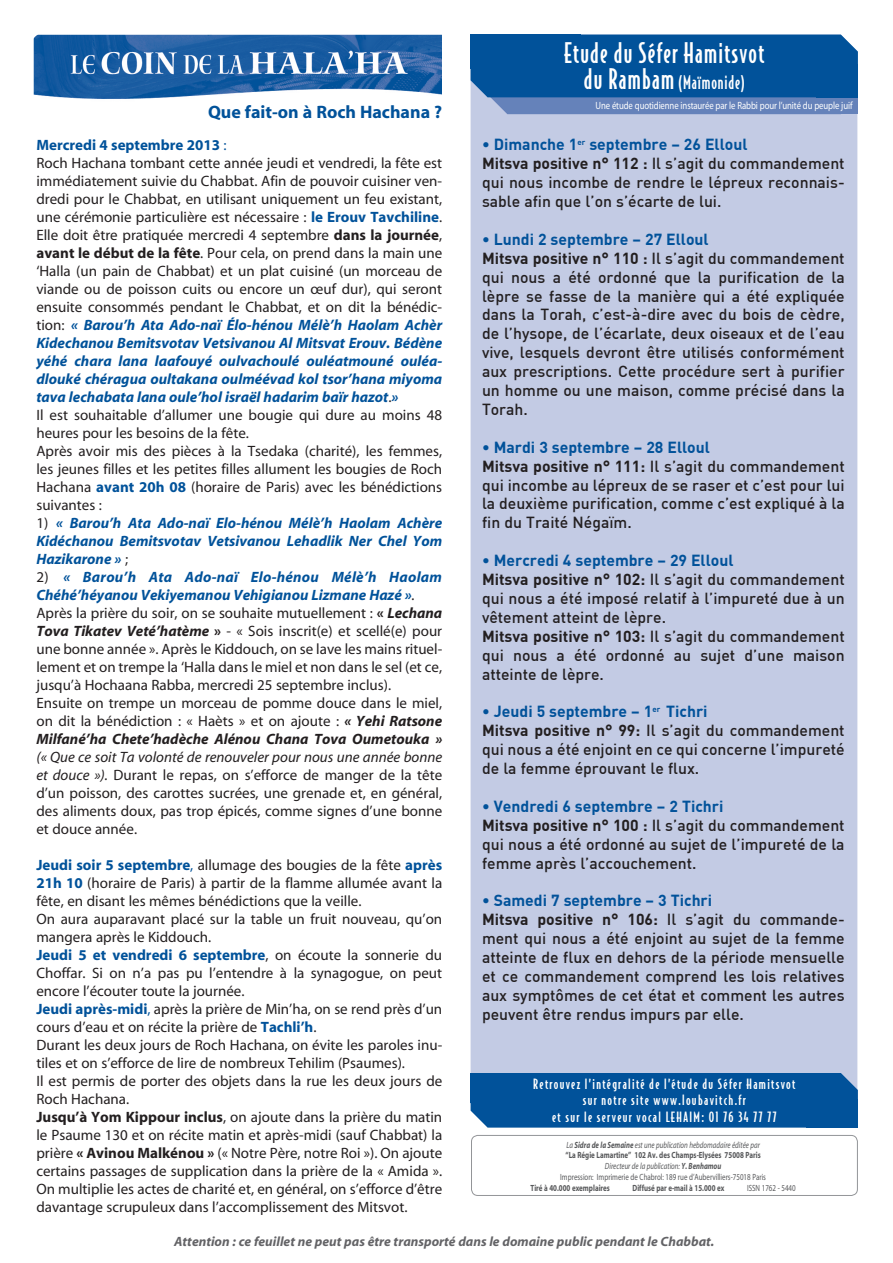
<style>
.page{position:relative;width:893px;height:1263px;background:#fff}
.page>*{position:absolute;margin:0;border:0;box-sizing:border-box;transform-origin:0 0}
.t1{font:500 27px "Bodega Sans";letter-spacing:.05em;color:#fff;scale:.92 1}
.t2{font:700 18px "Myriad";color:#01529a}
.t3{font:500 18px "Bodega Sans";letter-spacing:.05em;color:#fff;scale:.92 1}
.t4{font:500 15.75px/18.9px "DIN Pro";color:#231f20}
.t5{font:15px/18px "Myriad";color:#231f20}
.t6{font:italic 700 15px/18px "Myriad";color:#01529a;text-align:justify}
.t7{font:500 13.5px/16.2px "Bodega Sans";letter-spacing:.1em;color:#fff;text-align:center}
.t8{font:italic 700 13.5px "Myriad";color:#636366}
.t9{font:10.5px "Myriad";letter-spacing:-.01em;color:#fff;scale:.83 1}
.t10{font:italic 9px/10.8px "Myriad";color:#57585a;text-align:center;scale:.77 1}
.t11{font:700 9px "Myriad";color:#57585a;scale:.77 1}
.t12{font:9px "Myriad";color:#57585a;scale:.77 1}
.s1{font-weight:700;color:#01529a}
.s2{color:#01529a}
.s3{font-weight:700}
.s4{font-weight:700;font-style:italic;color:#01529a}
.s5{font-weight:400;font-style:normal;color:#231f20}
.s6{font-style:italic}
.s7{font-weight:700;font-style:italic}
.s8{font-size:27px}
.s9{font-weight:700;font-style:normal}
.s10{font-style:normal}
</style>
<div class="page">
<img style="left:34px;top:35px;width:408px;height:64px">
<div style="left:471px;top:114px;width:386px;height:959px;background:#c3cbe4"></div>
<svg style="left:471px;top:35px;width:387px;height:79px;background:#1e60a3"></svg>
<div style="left:816px;top:64px;width:42px;height:33px;background:#01529a"></div>
<div style="left:471px;top:35px;width:110px;height:34px;background:#01529a"></div>
<div style="left:471px;top:1135px;width:387px;height:61px;border:1px solid #939598;border-radius:6px"></div>
<div style="left:471px;top:1073px;width:387px;height:54px;background:#01529a"></div>
<div style="left:806px;top:1099px;width:52px;height:28px;background:#01529a"></div>
<div style="left:471px;top:1073px;width:134px;height:29px;background:#01529a"></div>
<p class="t2" style="left:208px;top:103px;width:236px">Que fait-on à Roch Hachana ?</p>
<p class="t5" style="left:36px;top:136px;width:407px"><span class="s1">Mercredi 4 septembre 2013</span> <span class="s2">:<br></span>Roch Hachana tombant cette année jeudi et vendredi, la fête est immédiatement suivie du Chabbat. Afin de pouvoir cuisiner ven&shy;dredi pour le Chabbat, en utilisant uniquement un feu existant, une cérémonie particulière est nécessaire : <span class="s1">le Erouv Tavchiline</span>.<br>Elle doit être pratiquée mercredi 4 septembre <span class="s3">dans la journée</span>, <span class="s3">avant le début de la fête</span>. Pour cela, on prend dans la main une ‘Halla (un pain de Chabbat) et un plat cuisiné (un morceau de viande ou de poisson cuits ou encore un œuf dur), qui seront ensuite consommés pendant le Chabbat, et on dit la bénédic&shy;tion: <span class="s4">« Barou’h Ata Ado-naï Élo-hénou Mélè’h Haolam Achèr Kidechanou Bemitsvotav Vetsivanou Al Mitsvat Erouv. Bédène yéhé chara lana laafouyé oulvachoulé ouléatmouné ouléa&shy;dlouké chéragua oultakana oulméévad kol tsor’hana miyoma tava lechabata lana oule’hol israël hadarim baïr hazot</span>.<span class="s4">»<br></span>Il est souhaitable d’allumer une bougie qui dure au moins 48 heures pour les besoins de la fête.<br>Après avoir mis des pièces à la Tsedaka (charité), les femmes, les jeunes filles et les petites filles allument les bougies de Roch Hachana <span class="s1">avant 20h 08</span> (horaire de Paris) avec les bénédictions suivantes :</p>
<p class="t6" style="left:36px;top:514px;width:407px"><span class="s5">1)</span> « Barou’h Ata Ado-naï Elo-hénou Mélè’h Haolam Achère Kidéchanou Bemitsvotav Vetsivanou Lehadlik Ner Chel Yom Hazikarone » <span class="s5">;</span></p>
<p class="t5" style="left:36px;top:568px;width:407px">2) <span class="s4">« Barou’h Ata Ado-naï Elo-hénou Mélè’h Haolam Chéhé’héyanou Vekiyemanou Vehigianou Lizmane Hazé »</span><span class="s6">.<br></span>Après la prière du soir, on se souhaite mutuellement : <span class="s3">«</span> <span class="s7">Lechana Tova Tikatev Veté’hatème</span> <span class="s3">»</span> - « Sois inscrit(e) et scellé(e) pour une bonne année ». Après le Kiddouch, on se lave les mains rituel&shy;lement et on trempe la ‘Halla dans le miel et non dans le sel (et ce, jusqu’à Hochaana Rabba, mercredi 25 septembre inclus).<br>Ensuite on trempe un morceau de pomme douce dans le miel, on dit la bénédiction : « Haèts » et on ajoute : <span class="s7">« Yehi Ratsone Milfané’ha Chete’hadèche Alénou Chana Tova Oumetouka »</span></p>
<p class="t5" style="left:36px;top:748px;width:407px;text-align:justify"><span class="s6">(« Que ce soit Ta volonté de renouveler pour nous une année bonne et douce »).</span> Durant le repas, on s’efforce de manger de la tête d’un poisson, des carottes sucrées, une grenade et, en général, des aliments doux, pas trop épicés, comme signes d’une bonne et douce année.</p>
<p class="t5" style="left:36px;top:856px;width:407px"><span class="s1">Jeudi soir 5 septembre</span><span class="s2">,</span> allumage des bougies de la fête <span class="s1">après 21h 10</span> (horaire de Paris) à partir de la flamme allumée avant la fête, en disant les mêmes bénédictions que la veille.<br>On aura auparavant placé sur la table un fruit nouveau, qu’on mangera après le Kiddouch.<br><span class="s1">Jeudi 5 et vendredi 6 septembre</span>, on écoute la sonnerie du Choffar. Si on n’a pas pu l’entendre à la synagogue, on peut encore l’écouter toute la journée.<br><span class="s1">Jeudi après-midi</span><span class="s2">,</span> après la prière de Min’ha, on se rend près d’un cours d’eau et on récite la prière de <span class="s1">Tachli’h</span>.<br>Durant les deux jours de Roch Hachana, on évite les paroles inu&shy;tiles et on s’efforce de lire de nombreux Tehilim (Psaumes).<br>Il est permis de porter des objets dans la rue les deux jours de Roch Hachana.<br><span class="s3">Jusqu’à Yom Kippour inclus</span>, on ajoute dans la prière du matin le Psaume 130 et on récite matin et après-midi (sauf Chabbat) la prière <span class="s3">« Avinou Malkénou »</span> (« Notre Père, notre Roi »). On ajoute certains passages de supplication dans la prière de la « Amida ».<br>On multiplie les actes de charité et, en général, on s’efforce d’être davantage scrupuleux dans l’accomplissement des Mitsvot.</p>
<h1 class="t1" style="left:564px;top:37px;width:219px">Etude du Séfer Hamitsvot</h1>
<p class="t3" style="left:584px;top:71px;width:176px"><span class="s8">du Rambam</span> (Maïmonide)</p>
<p class="t9" style="left:595px;top:100px;width:311px">Une étude quotidienne instaurée par le Rabbi pour l’unité du peuple juif</p>
<p class="t4" style="left:482px;top:135px;width:364px"><span class="s1">• Dimanche 1</span><sup>er</sup> <span class="s1">septembre – 26 Elloul<br></span><span class="s3">Mitsva positive n° 112 :</span> Il s’agit du commandement qui nous incombe de rendre le lépreux reconnais&shy;sable afin que l’on s’écarte de lui.</p>
<p class="t4" style="left:482px;top:229px;width:364px"><span class="s1">• Lundi 2 septembre – 27 Elloul<br></span><span class="s3">Mitsva positive n° 110 :</span> Il s’agit du commandement qui nous a été ordonné que la purification de la lèpre se fasse de la manière qui a été expliquée dans la Torah, c’est-à-dire avec du bois de cèdre, de l’hysope, de l’écarlate, deux oiseaux et de l’eau vive, lesquels devront être utilisés conformément aux prescriptions. Cette procédure sert à purifier un homme ou une maison, comme précisé dans la Torah.</p>
<p class="t4" style="left:482px;top:437px;width:364px"><span class="s1">• Mardi 3 septembre – 28 Elloul<br></span><span class="s3">Mitsva positive n° 111:</span> Il s’agit du commandement qui incombe au lépreux de se raser et c’est pour lui la deuxième purification, comme c’est expliqué à la fin du Traité Négaïm.</p>
<p class="t4" style="left:482px;top:551px;width:364px"><span class="s1">• Mercredi 4 septembre – 29 Elloul<br></span><span class="s3">Mitsva positive n° 102:</span> Il s’agit du commandement qui nous a été imposé relatif à l’impureté due à un vêtement atteint de lèpre.<br><span class="s3">Mitsva positive n° 103:</span> Il s’agit du commandement qui nous a été ordonné au sujet d’une maison atteinte de lèpre.</p>
<p class="t4" style="left:482px;top:702px;width:364px"><span class="s1">• Jeudi 5 septembre – 1</span><sup>er</sup> <span class="s1">Tichri<br></span><span class="s3">Mitsva positive n° 99:</span> Il s’agit du commandement qui nous a été enjoint en ce qui concerne l’impureté de la femme éprouvant le flux.</p>
<p class="t4" style="left:482px;top:796px;width:364px"><span class="s1">• Vendredi 6 septembre – 2 Tichri<br></span><span class="s3">Mitsva positive n° 100 :</span> Il s’agit du commandement qui nous a été ordonné au sujet de l’impureté de la femme après l’accouchement.</p>
<p class="t4" style="left:482px;top:891px;width:364px"><span class="s1">• Samedi 7 septembre – 3 Tichri<br></span><span class="s3">Mitsva positive n° 106:</span> Il s’agit du commande&shy;ment qui nous a été enjoint au sujet de la femme atteinte de flux en dehors de la période mensuelle et ce commandement comprend les lois relatives aux symptômes de cet état et comment les autres peuvent être rendus impurs par elle.</p>
<p class="t7" style="left:533px;top:1076px;width:264px">Retrouvez l’intégralité de l’étude du Séfer Hamitsvot sur notre site www.loubavitch.fr<br>et sur le serveur vocal LEHAIM: 01 76 34 77 77</p>
<p class="t10" style="left:560px;top:1139px;width:269px">La <span class="s3">Sidra de la Semaine</span> est une publication hebdomadaire éditée par <span class="s9">“La Régie Lamartine” 102 Av. des Champs-Elysées 75008 Paris </span>Directeur de la publication: <span class="s3">Y. Benhamou<br></span><span class="s10">Impression: Imprimerie de Chabrol: 189 rue d’Aubervilliers-75018 Paris</span></p>
<p class="t11" style="left:531px;top:1183px;width:105px">Tiré à 40.000 exemplaires</p>
<p class="t11" style="left:633px;top:1183px;width:121px">Diffusé par e-mail à 15.000 ex</p>
<p class="t12" style="left:747px;top:1183px;width:65px">ISSN 1762 - 5440</p>
<p class="t8" style="left:174px;top:1234px;width:542px">Attention : ce feuillet ne peut pas être transporté dans le domaine public pendant le Chabbat.</p>
</div>
